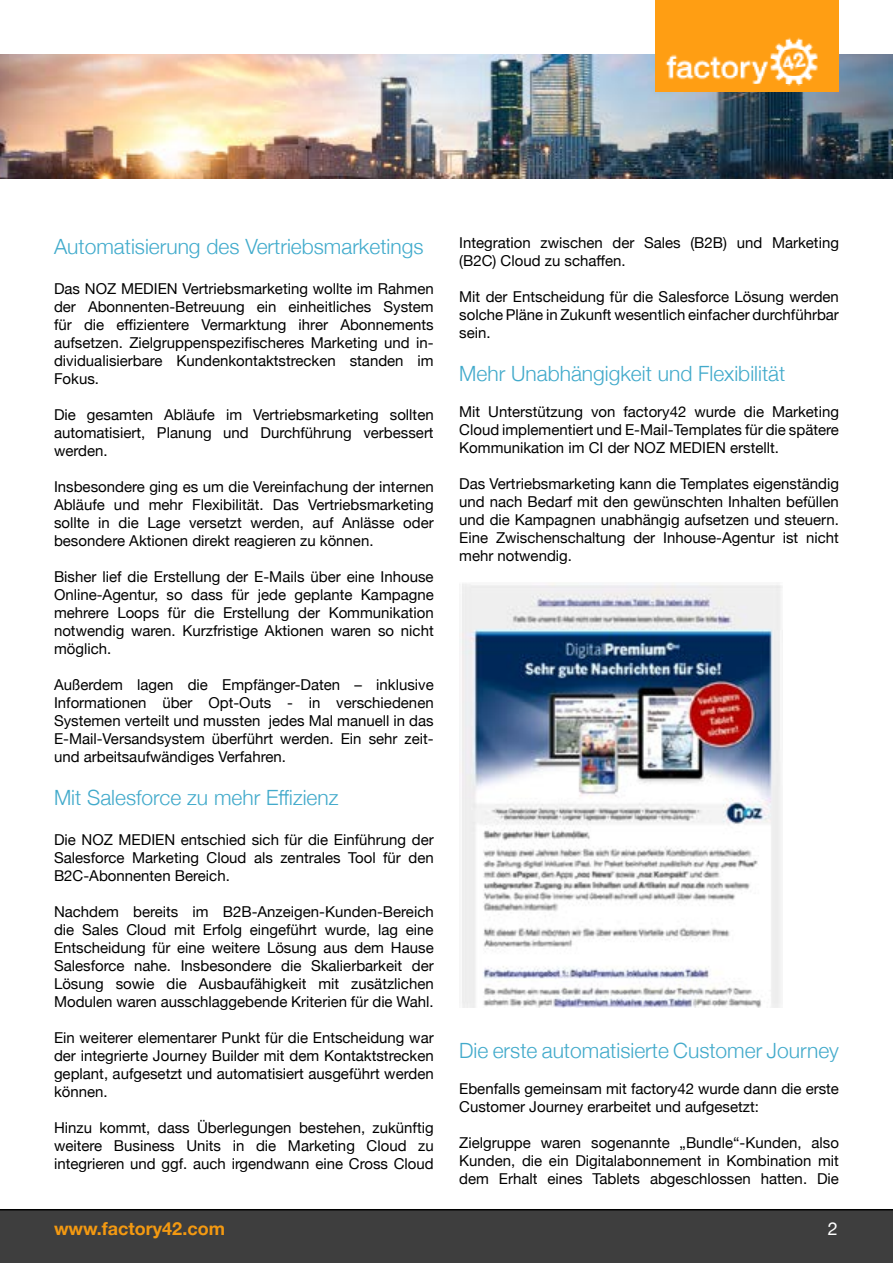
<style>
.page{position:relative;width:893px;height:1263px;background:#fff}
.page>*{position:absolute;margin:0;border:0;box-sizing:border-box;transform-origin:0 0}
.t1{font:300 21px "Helvetica Neue";color:#42aacb}
.t2{font:300 21px "Helvetica Neue";color:#41abcc}
.t3{font:700 18px "Helvetica Neue";color:#f39911}
.t4{font:18px "Helvetica Neue";color:#fff}
.t5{font:15px/18px "Helvetica Neue";color:#000;text-align:justify}
</style>
<div class="page">
<div style="left:0;top:1209px;width:893px;height:54px;background:#3e3e3e"></div>
<img style="left:0;top:54px;width:893px;height:125px">
<img style="left:459px;top:582px;width:323px;height:425px">
<img style="left:655px;top:0;width:184px;height:92px">
<h1 class="t2" style="left:54px;top:230px;width:371px">Automatisierung des Vertriebsmarketings</h1>
<p class="t5" style="left:54px;top:280px;width:381px">Das NOZ MEDIEN Vertriebsmarketing wollte im Rahmen der Abonnenten-Betreuung ein einheitliches System für die effizientere Vermarktung ihrer Abonnements aufsetzen. Zielgruppenspezifischeres Marketing und in&shy;dividualisierbare Kundenkontaktstrecken standen im Fokus.</p>
<p class="t5" style="left:54px;top:406px;width:381px">Die gesamten Abläufe im Vertriebsmarketing sollten automatisiert, Planung und Durchführung verbessert werden.</p>
<p class="t5" style="left:54px;top:478px;width:381px">Insbesondere ging es um die Vereinfachung der internen Abläufe und mehr Flexibilität. Das Vertriebsmarketing sollte in die Lage versetzt werden, auf Anlässe oder besondere Aktionen direkt reagieren zu können.</p>
<p class="t5" style="left:54px;top:568px;width:381px">Bisher lief die Erstellung der E-Mails über eine Inhouse Online-Agentur, so dass für jede geplante Kampagne mehrere Loops für die Erstellung der Kommunikation notwendig waren. Kurzfristige Aktionen waren so nicht möglich.</p>
<p class="t5" style="left:54px;top:676px;width:381px">Außerdem lagen die Empfänger-Daten – inklusive Informationen über Opt-Outs - in verschiedenen Systemen verteilt und mussten jedes Mal manuell in das E-Mail-Versandsystem überführt werden. Ein sehr zeit&shy;und arbeitsaufwändiges Verfahren.</p>
<h1 class="t1" style="left:54px;top:780px;width:286px">Mit Salesforce zu mehr Effizienz</h1>
<p class="t5" style="left:54px;top:831px;width:381px">Die NOZ MEDIEN entschied sich für die Einführung der Salesforce Marketing Cloud als zentrales Tool für den B2C-Abonnenten Bereich.</p>
<p class="t5" style="left:54px;top:903px;width:381px">Nachdem bereits im B2B-Anzeigen-Kunden-Bereich die Sales Cloud mit Erfolg eingeführt wurde, lag eine Entscheidung für eine weitere Lösung aus dem Hause Salesforce nahe. Insbesondere die Skalierbarkeit der Lösung sowie die Ausbaufähigkeit mit zusätzlichen Modulen waren ausschlaggebende Kriterien für die Wahl.</p>
<p class="t5" style="left:54px;top:1029px;width:381px">Ein weiterer elementarer Punkt für die Entscheidung war der integrierte Journey Builder mit dem Kontaktstrecken geplant, aufgesetzt und automatisiert ausgeführt werden können.</p>
<p class="t5" style="left:54px;top:1119px;width:381px">Hinzu kommt, dass Überlegungen bestehen, zukünftig weitere Business Units in die Marketing Cloud zu integrieren und ggf. auch irgendwann eine Cross Cloud</p>
<p class="t5" style="left:459px;top:235px;width:381px">Integration zwischen der Sales (B2B) und Marketing (B2C) Cloud zu schaffen.</p>
<p class="t5" style="left:459px;top:289px;width:381px">Mit der Entscheidung für die Salesforce Lösung werden solche Pläne in Zukunft wesentlich einfacher durchführbar sein.</p>
<h1 class="t1" style="left:459px;top:357px;width:328px">Mehr Unabhängigkeit und Flexibilität</h1>
<p class="t5" style="left:459px;top:404px;width:381px">Mit Unterstützung von factory42 wurde die Marketing Cloud implementiert und E-Mail-Templates für die spätere Kommunikation im CI der NOZ MEDIEN erstellt.</p>
<p class="t5" style="left:459px;top:476px;width:381px">Das Vertriebsmarketing kann die Templates eigenständig und nach Bedarf mit den gewünschten Inhalten befüllen und die Kampagnen unabhängig aufsetzen und steuern.<br>Eine Zwischenschaltung der Inhouse-Agentur ist nicht mehr notwendig.</p>
<h1 class="t1" style="left:459px;top:1033px;width:381px">Die erste automatisierte Customer Journey</h1>
<p class="t5" style="left:459px;top:1080px;width:381px">Ebenfalls gemeinsam mit factory42 wurde dann die erste<br>Customer Journey erarbeitet und aufgesetzt:</p>
<p class="t5" style="left:459px;top:1134px;width:381px">Zielgruppe waren sogenannte „Bundle“-Kunden, also Kunden, die ein Digitalabonnement in Kombination mit dem Erhalt eines Tablets abgeschlossen hatten. Die</p>
<p class="t3" style="left:54px;top:1214px;width:172px">www.factory42.com</p>
<p class="t4" style="left:828px;top:1215px;width:12px">2</p>
</div>
